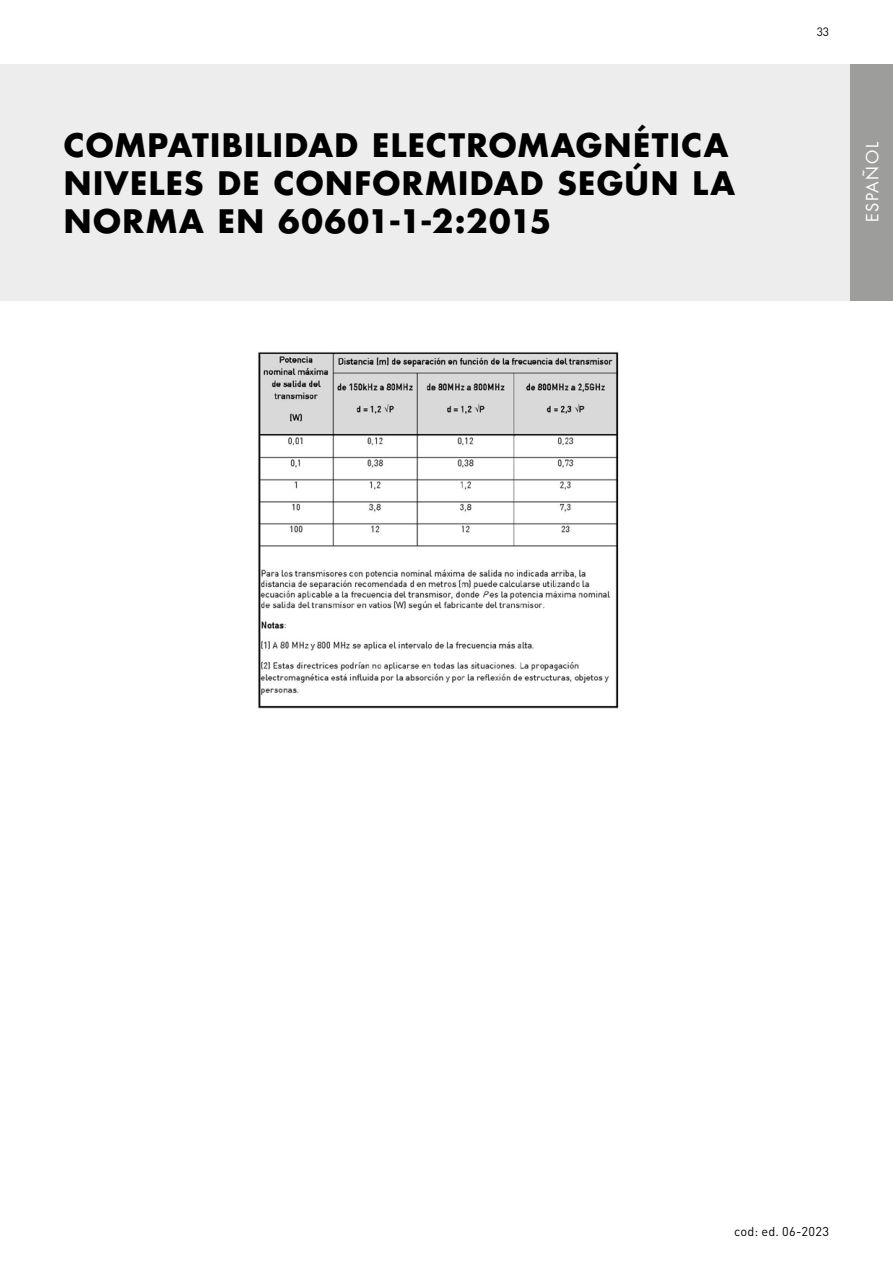
<style>
.page{position:relative;width:893px;height:1263px;background:#fff}
.page>*{position:absolute;margin:0;border:0;box-sizing:border-box;transform-origin:0 0}
.t1{font:700 31.5px/37.8px "Futura LT Pro";letter-spacing:.045em;color:#000}
.t2{font:16.5px "Futura LT Pro";letter-spacing:.095em;color:#fff}
.t3{font:12.75px "DINOT";letter-spacing:.025em;color:#000}
.t4{font:12px "DINOT";color:#000}
</style>
<div class="page">
<div style="left:0;top:64px;width:893px;height:236px;background:#ededed"></div>
<div style="left:850px;top:64px;width:43px;height:236px;background:#9d9d9c"></div>
<img style="left:258px;top:352px;width:361px;height:357px">
<p class="t1" style="left:64px;top:125px;width:673px">COMPATIBILIDAD ELECTROMAGNÉTICA<br>NIVELES DE CONFORMIDAD SEGÚN LA<br>NORMA EN 60601-1-2:2015</p>
<p class="t4" style="left:817px;top:23px;width:14px">33</p>
<p class="t2" style="left:861px;top:222px;width:82px;rotate:-90deg">ESPAÑOL</p>
<p class="t3" style="left:734px;top:1221px;width:97px">cod: ed. 06-2023</p>
</div>
